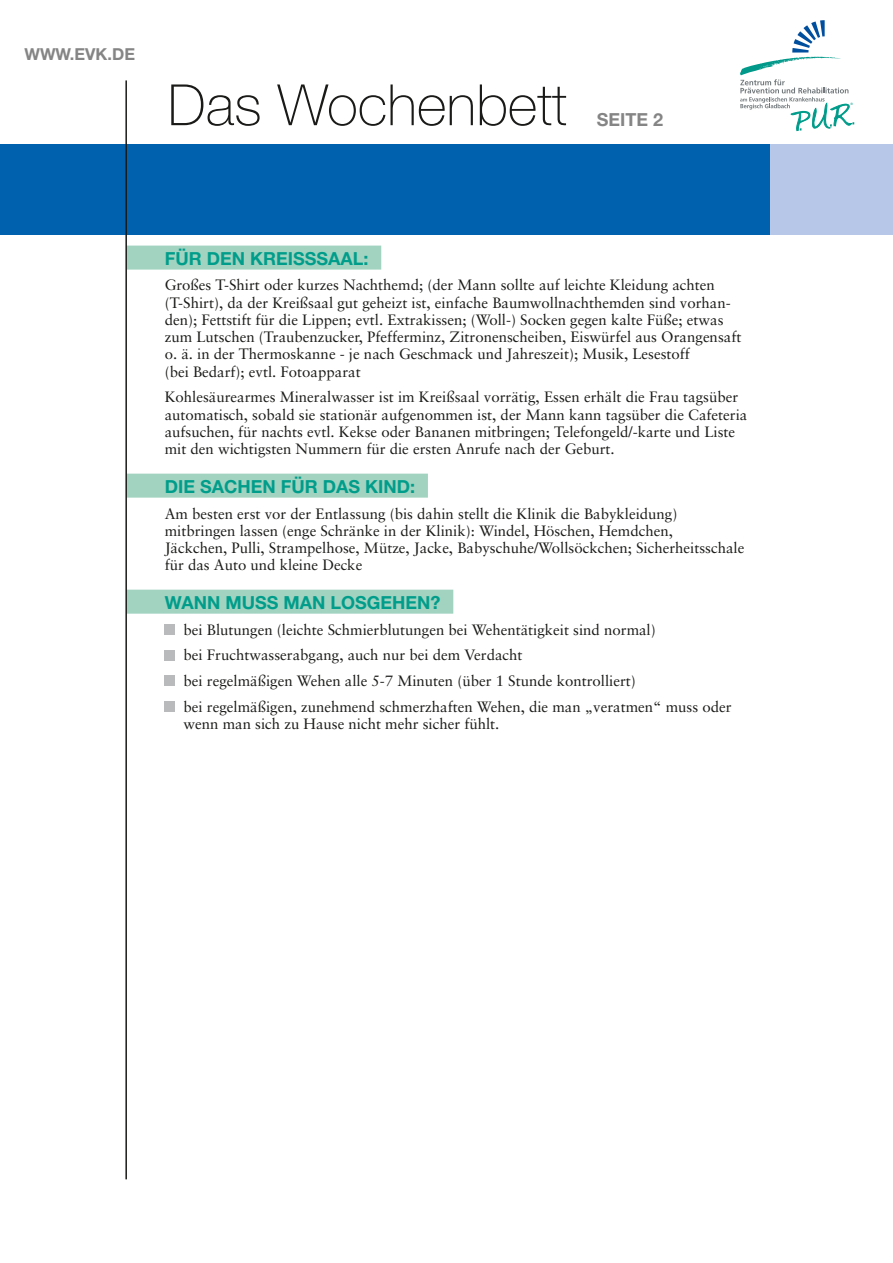
<style>
.page{position:relative;width:893px;height:1263px;background:#fff}
.page>*{position:absolute;margin:0;border:0;box-sizing:border-box;transform-origin:0 0}
.t1{font:100 57px "Helvetica Neue";color:#1a1a18}
.t2{font:700 18px "Helvetica Neue";color:#009d8b}
.t3{font:700 18px "Helvetica Neue";color:#848584}
.t4{font:700 16.5px "Helvetica Neue";color:#848584}
.t5{font:15px/17.2px "Sabon";color:#1a1a18}
.t6{font:300 3.3px "Frutiger";color:#009d8b}
</style>
<div class="page">
<svg style="left:740px;top:20px;width:114px;height:111px"></svg>
<div style="left:126px;top:246px;width:255px;height:24px;background:#a1d3c0"></div>
<div style="left:126px;top:474px;width:302px;height:24px;background:#a1d3c0"></div>
<div style="left:126px;top:590px;width:327px;height:24px;background:#a1d3c0"></div>
<div style="left:165px;top:624px;width:10px;height:10px;background:#b9babb"></div>
<div style="left:165px;top:650px;width:10px;height:10px;background:#b9babb"></div>
<div style="left:165px;top:676px;width:10px;height:10px;background:#b9babb"></div>
<div style="left:165px;top:701px;width:10px;height:11px;background:#b9babb"></div>
<div style="left:165px;top:144px;width:728px;height:91px;background:#b7c7e8"></div>
<div style="left:0;top:144px;width:770px;height:91px;background:#0062ae"></div>
<hr style="left:125px;top:80px;width:2px;height:1099px;background:#1a1a18">
<p class="t4" style="left:24px;top:44px;width:112px">WWW.EVK.DE</p>
<h1 class="t1" style="left:168px;top:72px;width:401px">Das Wochenbett</h1>
<p class="t3" style="left:597px;top:108px;width:68px">SEITE 2</p>
<p class="t2" style="left:165px;top:247px;width:205px">FÜR DEN KREISSSAAL:</p>
<p class="t5" style="left:165px;top:276px;width:578px">Großes T-Shirt oder kurzes Nachthemd; (der Mann sollte auf leichte Kleidung achten (T-Shirt), da der Kreißsaal gut geheizt ist, einfache Baumwollnachthemden sind vorhan&shy;den); Fettstift für die Lippen; evtl. Extrakissen; (Woll-) Socken gegen kalte Füße; etwas zum Lutschen (Traubenzucker, Pfefferminz, Zitronenscheiben, Eiswürfel aus Orangensaft o. ä. in der Thermoskanne - je nach Geschmack und Jahreszeit); Musik, Lesestoff<br>(bei Bedarf); evtl. Fotoapparat</p>
<p class="t5" style="left:165px;top:388px;width:584px">Kohlesäurearmes Mineralwasser ist im Kreißsaal vorrätig, Essen erhält die Frau tagsüber automatisch, sobald sie stationär aufgenommen ist, der Mann kann tagsüber die Cafeteria aufsuchen, für nachts evtl. Kekse oder Bananen mitbringen; Telefongeld/-karte und Liste mit den wichtigsten Nummern für die ersten Anrufe nach der Geburt.</p>
<p class="t2" style="left:165px;top:475px;width:252px">DIE SACHEN FÜR DAS KIND:</p>
<p class="t5" style="left:165px;top:504px;width:581px">Am besten erst vor der Entlassung (bis dahin stellt die Klinik die Babykleidung) mitbringen lassen (enge Schränke in der Klinik): Windel, Höschen, Hemdchen,<br>Jäckchen, Pulli, Strampelhose, Mütze, Jacke, Babyschuhe/Wollsöckchen; Sicherheitsschale für das Auto und kleine Decke</p>
<p class="t2" style="left:165px;top:591px;width:277px">WANN MUSS MAN LOSGEHEN?</p>
<p class="t5" style="left:184px;top:616px;width:550px;line-height:25.8px">bei Blutungen (leichte Schmierblutungen bei Wehentätigkeit sind normal)<br>bei Fruchtwasserabgang, auch nur bei dem Verdacht<br>bei regelmäßigen Wehen alle 5-7 Minuten (über 1 Stunde kontrolliert)<br>bei regelmäßigen, zunehmend schmerzhaften Wehen, die man „veratmen“ muss oder</p>
<p class="t5" style="left:184px;top:715px;width:317px">wenn man sich zu Hause nicht mehr sicher fühlt.</p>
<p class="t6" style="left:851px;top:102px;width:4px">®</p>
</div>
